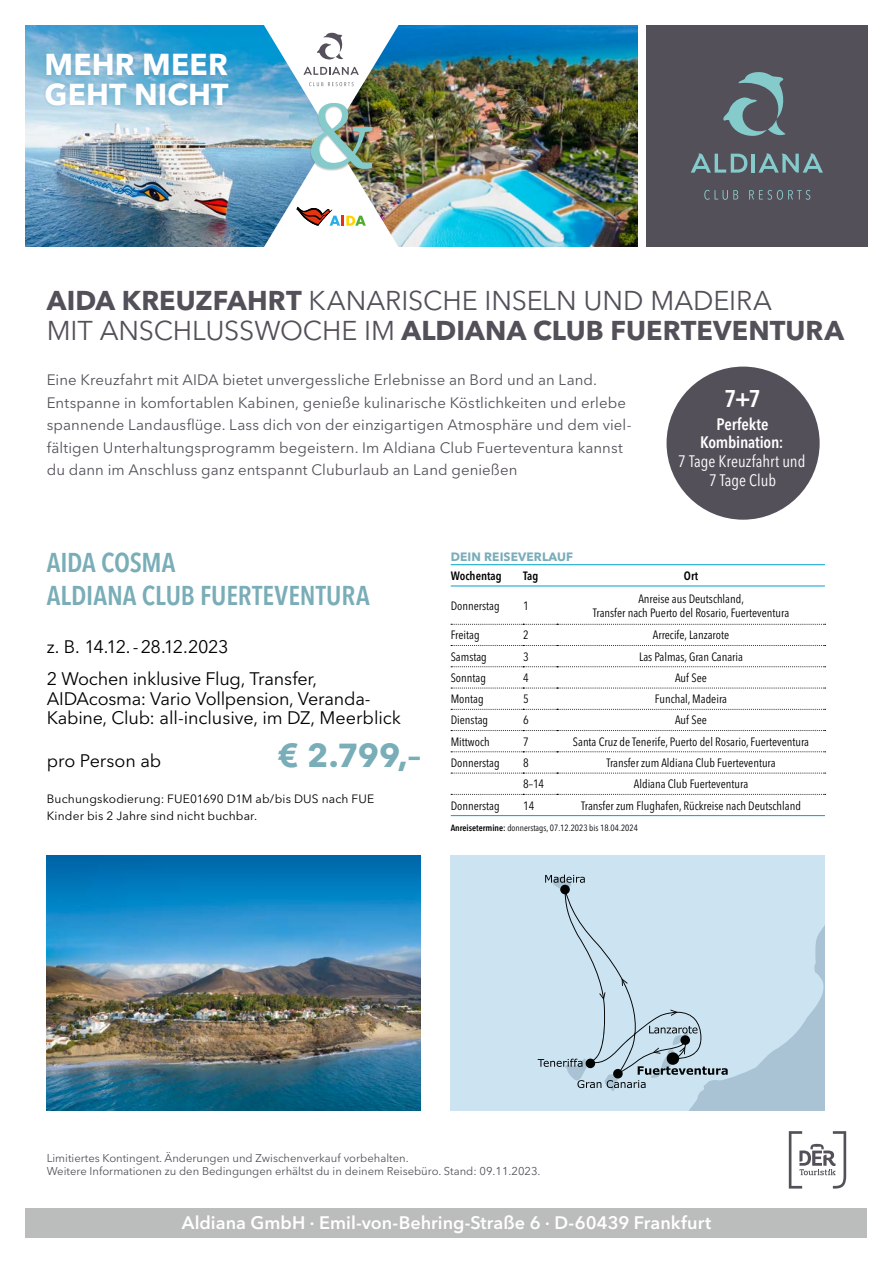
<style>
.page{position:relative;width:893px;height:1263px;background:#fff}
.page>*{position:absolute;margin:0;border:0;box-sizing:border-box;transform-origin:0 0}
.t1{font:700 33px "Avenir Next LT Pro";color:#79adb7}
.t2{font:700 30px/30px "Avenir Next LT Pro";letter-spacing:.005em;color:#fff}
.t3{font:27px/30.3px "Avenir Next LT Pro";color:#54505a}
.t4{font:600 condensed 27px/33px "Avenir Next LT Pro";color:#79adb7}
.t5{font:600 condensed 24px "Avenir Next LT Pro";color:#fff}
.t6{font:18px/32.2px "Avenir Next LT Pro";letter-spacing:-.015em;color:#000}
.t7{font:600 18px "Avenir Next LT Pro";color:#fff}
.t8{font:condensed 16.5px/18.8px "Avenir Next LT Pro";color:#fff;text-align:center}
.t9{font:600 condensed 16.5px/18.8px "Avenir Next LT Pro";letter-spacing:-.01em;color:#fff;text-align:center}
.t10{font:15px/22.5px "Avenir Next LT Pro";letter-spacing:.005em;color:#54505a}
.t11{font:condensed 12px/14.2px "Avenir Next LT Pro";color:#000;text-align:center}
.t12{font:12px/17px "Avenir Next LT Pro";letter-spacing:.015em;color:#000}
.t13{font:700 12px "Avenir Next LT Pro";letter-spacing:.01em;color:#79adb7}
.t14{font:600 condensed 12px "Avenir Next LT Pro";color:#000}
.t15{font:11.25px/12.8px "Avenir Next LT Pro";color:#54505a}
.t16{font:condensed 9px "Avenir Next LT Pro";color:#000}
.s1{font-weight:700}
.s2{font-weight:600}
</style>
<div class="page">
<div style="left:646px;top:26px;width:221px;height:221px;background:#54505a"></div>
<svg style="left:704px;top:190px;width:34px;height:10px"></svg>
<svg style="left:749px;top:190px;width:61px;height:10px"></svg>
<svg style="left:723px;top:72px;width:63px;height:64px"></svg>
<svg style="left:691px;top:153px;width:56px;height:20px"></svg>
<hr style="left:752px;top:154px;width:3px;height:19px;background:#85cbcb">
<svg style="left:758px;top:153px;width:65px;height:20px"></svg>
<svg style="left:789px;top:1131px;width:57px;height:57px"></svg>
<div style="left:26px;top:1208px;width:841px;height:29px;background:#bbbcbc"></div>
<img style="left:26px;top:26px;width:611px;height:221px">
<img style="left:249px;top:25px;width:165px;height:222px">
<div style="left:42px;top:50px;width:191px;height:59px;background:#1678a6;opacity:.25"></div>
<img style="left:47px;top:855px;width:374px;height:255px">
<div style="left:451px;top:855px;width:374px;height:255px;background:#cce4f2"></div>
<svg style="left:538px;top:874px;width:287px;height:236px"></svg>
<div style="left:666px;top:367px;width:154px;height:153px;background:#54505a;border-radius:50%"></div>
<svg style="left:451px;top:624px;width:375px;height:1px"></svg>
<svg style="left:451px;top:645px;width:375px;height:1px"></svg>
<svg style="left:451px;top:666px;width:375px;height:1px"></svg>
<svg style="left:451px;top:688px;width:375px;height:1px"></svg>
<svg style="left:451px;top:709px;width:375px;height:1px"></svg>
<svg style="left:451px;top:730px;width:375px;height:1px"></svg>
<svg style="left:451px;top:751px;width:375px;height:1px"></svg>
<svg style="left:451px;top:773px;width:375px;height:1px"></svg>
<svg style="left:451px;top:794px;width:375px;height:1px"></svg>
<hr style="left:451px;top:564px;width:72px;height:1px;background:#00a1c8">
<hr style="left:523px;top:564px;width:34px;height:1px;background:#00a1c8">
<hr style="left:557px;top:564px;width:268px;height:1px;background:#00a1c8">
<hr style="left:451px;top:586px;width:72px;height:1px;background:#00a1c8">
<hr style="left:523px;top:586px;width:34px;height:1px;background:#00a1c8">
<hr style="left:557px;top:586px;width:268px;height:1px;background:#00a1c8">
<hr style="left:451px;top:815px;width:72px;height:1px;background:#00a1c8">
<hr style="left:523px;top:815px;width:34px;height:1px;background:#00a1c8">
<hr style="left:557px;top:815px;width:268px;height:1px;background:#00a1c8">
<h2 class="t2" style="left:45px;top:49px;width:185px">MEHR MEER<br>GEHT NICHT</h2>
<h3 class="t3" style="left:47px;top:285px;width:799px"><span class="s1">AIDA KREUZFAHRT</span> KANARISCHE INSELN UND MADEIRA<br>MIT ANSCHLUSSWOCHE IM <span class="s1">ALDIANA CLUB FUERTEVENTURA</span></h3>
<p class="t10" style="left:47px;top:369px;width:586px">Eine Kreuzfahrt mit AIDA bietet unvergessliche Erlebnisse an Bord und an Land.<br>Entspanne in komfortablen Kabinen, genieße kulinarische Köstlichkeiten und erlebe spannende Landausflüge. Lass dich von der einzigartigen Atmosphäre und dem viel&shy;fältigen Unterhaltungsprogramm begeistern. Im Aldiana Club Fuerteventura kannst du dann im Anschluss ganz entspannt Cluburlaub an Land genießen</p>
<h3 class="t5" style="left:724px;top:384px;width:38px">7+7</h3>
<h3 class="t9" style="left:700px;top:414px;width:85px">Perfekte<br>Kombination:</h3>
<h3 class="t8" style="left:678px;top:452px;width:129px">7 Tage Kreuzfahrt und<br>7 Tage Club</h3>
<h3 class="t4" style="left:47px;top:546px;width:324px">AIDA COSMA<br>ALDIANA CLUB FUERTEVENTURA</h3>
<h3 class="t6" style="left:47px;top:631px;width:272px">z. B. 14.12.-28.12.2023<br>2 Wochen inklusive Flug, Transfer,</h3>
<h3 class="t6" style="left:47px;top:689px;width:356px;line-height:19.5px">AIDAcosma: Vario Vollpension, Veranda-<br>Kabine, Club: all-inclusive, im DZ, Meerblick</h3>
<h3 class="t6" style="left:47px;top:745px;width:116px">pro Person ab</h3>
<h1 class="t1" style="left:277px;top:735px;width:145px">€ 2.799,–</h1>
<p class="t12" style="left:47px;top:791px;width:329px">Buchungskodierung: FUE01690 D1M ab/bis DUS nach FUE<br>Kinder bis 2 Jahre sind nicht buchbar.</p>
<p class="t13" style="left:451px;top:550px;width:124px">DEIN REISEVERLAUF</p>
<p class="t14" style="left:451px;top:568px;width:52px">Wochentag</p>
<p class="t14" style="left:523px;top:568px;width:17px">Tag</p>
<p class="t14" style="left:684px;top:568px;width:16px">Ort</p>
<p class="t11" style="left:451px;top:598px;width:50px">Donnerstag</p>
<p class="t11" style="left:523px;top:598px;width:7px">1</p>
<p class="t11" style="left:593px;top:591px;width:198px">Anreise aus Deutschland,<br>Transfer nach Puerto del Rosario, Fuerteventura</p>
<p class="t11" style="left:451px;top:628px;width:30px">Freitag</p>
<p class="t11" style="left:523px;top:628px;width:7px">2</p>
<p class="t11" style="left:653px;top:628px;width:78px">Arrecife, Lanzarote</p>
<p class="t11" style="left:451px;top:649px;width:38px">Samstag</p>
<p class="t11" style="left:523px;top:649px;width:7px">3</p>
<p class="t11" style="left:639px;top:649px;width:105px">Las Palmas, Gran Canaria</p>
<p class="t11" style="left:451px;top:671px;width:37px">Sonntag</p>
<p class="t11" style="left:523px;top:671px;width:7px">4</p>
<p class="t11" style="left:675px;top:671px;width:33px">Auf See</p>
<p class="t11" style="left:451px;top:692px;width:34px">Montag</p>
<p class="t11" style="left:523px;top:692px;width:7px">5</p>
<p class="t11" style="left:655px;top:692px;width:74px">Funchal, Madeira</p>
<p class="t11" style="left:451px;top:713px;width:39px">Dienstag</p>
<p class="t11" style="left:523px;top:713px;width:7px">6</p>
<p class="t11" style="left:675px;top:713px;width:33px">Auf See</p>
<p class="t11" style="left:451px;top:734px;width:40px">Mittwoch</p>
<p class="t11" style="left:523px;top:734px;width:7px">7</p>
<p class="t11" style="left:573px;top:734px;width:238px">Santa Cruz de Tenerife, Puerto del Rosario, Fuerteventura</p>
<p class="t11" style="left:451px;top:756px;width:50px">Donnerstag</p>
<p class="t11" style="left:523px;top:756px;width:7px">8</p>
<p class="t11" style="left:606px;top:756px;width:171px">Transfer zum Aldiana Club Fuerteventura</p>
<p class="t11" style="left:523px;top:777px;width:23px">8–14</p>
<p class="t11" style="left:634px;top:777px;width:116px">Aldiana Club Fuerteventura</p>
<p class="t11" style="left:451px;top:798px;width:50px">Donnerstag</p>
<p class="t11" style="left:523px;top:798px;width:13px">14</p>
<p class="t11" style="left:581px;top:798px;width:221px">Transfer zum Flughafen, Rückreise nach Deutschland</p>
<p class="t16" style="left:451px;top:822px;width:189px"><span class="s2">Anreisetermine:</span> donnerstags, 07.12.2023 bis 18.04.2024</p>
<p class="t15" style="left:47px;top:1152px;width:495px">Limitiertes Kontingent. Änderungen und Zwischenverkauf vorbehalten.<br>Weitere Informationen zu den Bedingungen erhältst du in deinem Reisebüro. Stand: 09.11.2023.</p>
<h3 class="t7" style="left:182px;top:1212px;width:531px">Aldiana GmbH ∙ Emil-von-Behring-Straße 6 ∙ D-60439 Frankfurt</h3>
</div>
